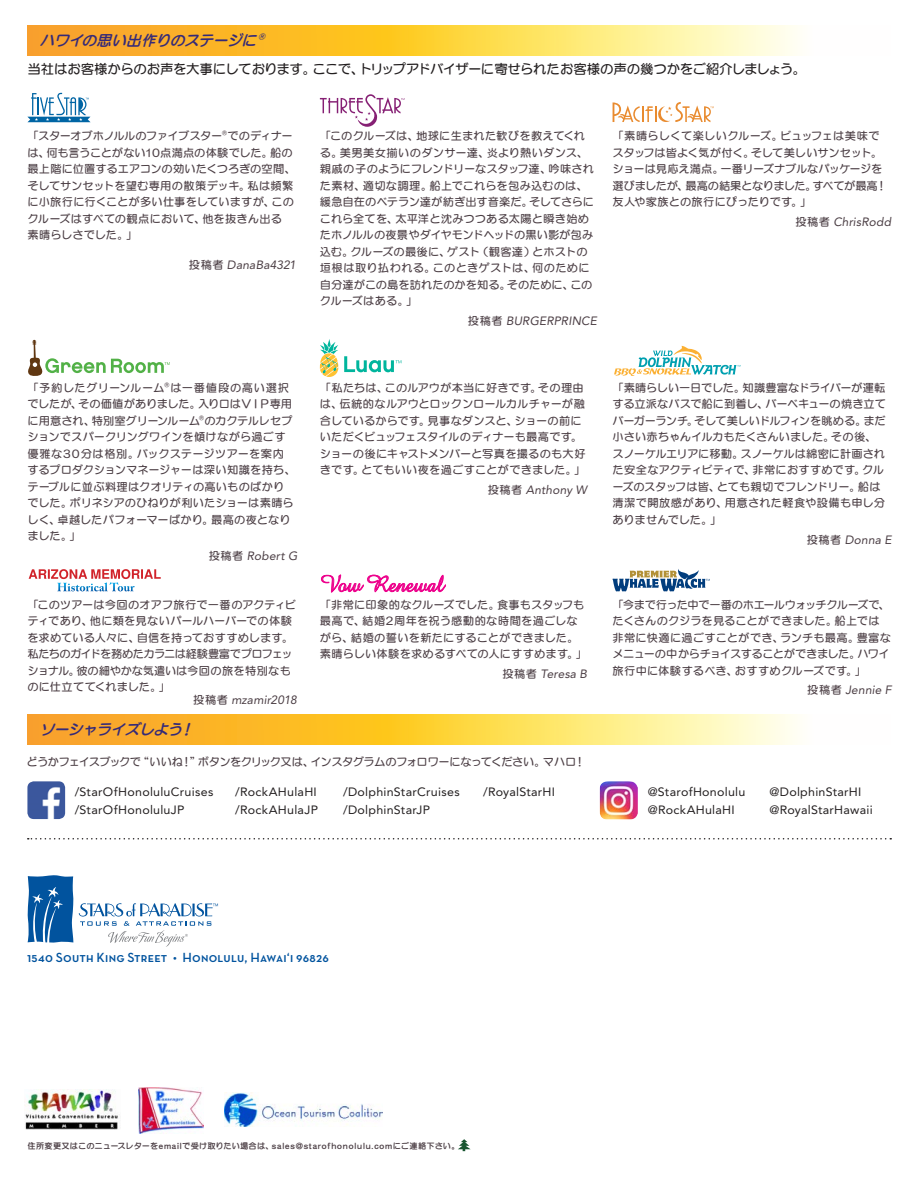
<style>
.page{position:relative;width:918px;height:1188px;background:#fff}
.page>*{position:absolute;margin:0;border:0;box-sizing:border-box;transform-origin:0 0}
.t1{font:23.1px "Amazone BT";color:#ed028c;scale:.93 1}
.t2{font:italic 15px "Ro Sirius Std XB";color:#352a78}
.t3{font:700 13.5px "Ro Sirius Std";letter-spacing:-.035em;color:#231f20}
.t4{font:13.5px "Neutra Text Demi SC Alt";letter-spacing:.015em;color:#01539e}
.t5{font:12px "Avenir LT Std";letter-spacing:.02em;color:#231f20;scale:1.04 1}
.t6{font:italic 12px "Avenir LT Std";letter-spacing:.015em;color:#4b3e44}
.t7{font:700 11.25px/16.5px "Ro Sirius Std";color:#4b3e44}
.t8{font:700 11.25px "Ro Sirius Std";letter-spacing:-.045em;color:#4b3e44}
.t9{font:8.25px "Ro Sirius Std XB";letter-spacing:.02em;color:#4b3e44}
.s1{font-family:"Ro Sirius Std";font-weight:700;font-style:normal;font-size:11.25px}
</style>
<div class="page">
<img style="left:25px;top:1089px;width:93px;height:40px">
<img style="left:138px;top:1088px;width:65px;height:46px">
<img style="left:224px;top:1093px;width:159px;height:34px">
<svg style="left:458px;top:1139px;width:13px;height:12px"></svg>
<svg style="left:27px;top:714px;width:771px;height:30px;background:#fdcf57"></svg>
<svg style="left:27px;top:26px;width:771px;height:30px;background:#fdcf57"></svg>
<svg style="left:28px;top:838px;width:863px;height:2px"></svg>
<svg style="left:27px;top:875px;width:191px;height:72px"></svg>
<img style="left:27px;top:781px;width:38px;height:38px">
<img style="left:600px;top:781px;width:38px;height:38px">
<svg style="left:320px;top:94px;width:85px;height:33px"></svg>
<svg style="left:613px;top:102px;width:101px;height:20px"></svg>
<svg style="left:27px;top:93px;width:64px;height:29px"></svg>
<svg style="left:613px;top:569px;width:97px;height:22px"></svg>
<svg style="left:29px;top:569px;width:132px;height:22px"></svg>
<svg style="left:321px;top:574px;width:125px;height:19px"></svg>
<svg style="left:344px;top:356px;width:57px;height:16px"></svg>
<svg style="left:320px;top:339px;width:18px;height:38px"></svg>
<svg style="left:614px;top:346px;width:127px;height:30px"></svg>
<svg style="left:28px;top:340px;width:142px;height:36px"></svg>
<p class="t2" style="left:40px;top:31px;width:231px">ハワイの思い出作りのステージに®</p>
<p class="t3" style="left:27px;top:60px;width:780px">当社はお客様からのお声を大事にしております。ここで、トリップアドバイザーに寄せられたお客様の声の幾つかをご紹介しましょう。</p>
<p class="t7" style="left:27px;top:128px;width:270px">「スターオブホノルルのファイブスター®でのディナーは、何も言うことがない10点満点の体験でした。船の最上階に位置するエアコンの効いたくつろぎの空間、そしてサンセットを望む専用の散策デッキ。私は頻繁に小旅行に行くことが多い仕事をしていますが、このクルーズはすべての観点において、他を抜きん出る素晴らしさでした。」</p>
<p class="t6" style="left:189px;top:258px;width:109px"><span class="s1">投稿者</span> DanaBa4321</p>
<p class="t7" style="left:320px;top:128px;width:276px">「このクルーズは、地球に生まれた歓びを教えてくれる。美男美女揃いのダンサー達、炎より熱いダンス、親戚の子のようにフレンドリーなスタッフ達、吟味された素材、適切な調理。船上でこれらを包み込むのは、緩急自在のベテラン達が紡ぎ出す音楽だ。そしてさらにこれら全てを、太平洋と沈みつつある太陽と瞬き始めたホノルルの夜景やダイヤモンドヘッドの黒い影が包み込む。クルーズの最後に、ゲスト（観客達）とホストの垣根は取り払われる。このときゲストは、何のために自分達がこの島を訪れたのかを知る。そのために、このクルーズはある。」</p>
<p class="t6" style="left:468px;top:314px;width:130px"><span class="s1">投稿者</span> BURGERPRINCE</p>
<p class="t7" style="left:613px;top:128px;width:276px">「素晴らしくて楽しいクルーズ。ビュッフェは美味でスタッフは皆よく気が付く。そして美しいサンセット。ショーは見応え満点。一番リーズナブルなパッケージを選びましたが、最高の結果となりました。すべてが最高！友人や家族との旅行にぴったりです。」</p>
<p class="t6" style="left:796px;top:215px;width:97px"><span class="s1">投稿者</span> ChrisRodd</p>
<p class="t7" style="left:27px;top:380px;width:270px">「予約したグリーンルーム®は一番値段の高い選択でしたが、その価値がありました。入り口はＶＩＰ専用に用意され、特別室グリーンルーム®のカクテルレセプションでスパークリングワインを傾けながら過ごす優雅な30分は格別。バックステージツアーを案内するプロダクションマネージャーは深い知識を持ち、テーブルに並ぶ料理はクオリティの高いものばかりでした。ポリネシアのひねりが利いたショーは素晴らしく、卓越したパフォーマーばかり。最高の夜となりました。」</p>
<p class="t6" style="left:209px;top:549px;width:90px"><span class="s1">投稿者</span> Robert G</p>
<p class="t7" style="left:27px;top:596px;width:270px">「このツアーは今回のオアフ旅行で一番のアクティビティであり、他に類を見ないパールハーバーでの体験を求めている人々に、自信を持っておすすめします。私たちのガイドを務めたカラニは経験豊富でプロフェッショナル。彼の細やかな気遣いは今回の旅を特別なものに仕立ててくれました。」</p>
<p class="t6" style="left:193px;top:693px;width:105px"><span class="s1">投稿者</span> mzamir2018</p>
<p class="t2" style="left:39px;top:720px;width:162px">ソーシャライズしよう！</p>
<p class="t7" style="left:320px;top:380px;width:267px">「私たちは、このルアウが本当に好きです。その理由は、伝統的なルアウとロックンロールカルチャーが融合しているからです。見事なダンスと、ショーの前にいただくビュッフェスタイルのディナーも最高です。ショーの後にキャストメンバーと写真を撮るのも大好きです。とてもいい夜を過ごすことができました。」</p>
<p class="t6" style="left:488px;top:483px;width:101px"><span class="s1">投稿者</span> Anthony W</p>
<p class="t1" style="left:320px;top:571px;width:135px">Vow Renewal</p>
<p class="t7" style="left:320px;top:596px;width:269px">「非常に印象的なクルーズでした。食事もスタッフも最高で、結婚2周年を祝う感動的な時間を過ごしながら、結婚の誓いを新たにすることができました。素晴らしい体験を求めるすべての人にすすめます。」</p>
<p class="t6" style="left:503px;top:667px;width:86px"><span class="s1">投稿者</span> Teresa B</p>
<p class="t8" style="left:27px;top:754px;width:560px">どうかフェイスブックで“いいね！”ボタンをクリック又は、インスタグラムのフォロワーになってください。マハロ！</p>
<p class="t5" style="left:235px;top:785px;width:80px">/RockAHulaHI</p>
<p class="t5" style="left:235px;top:803px;width:81px">/RockAHulaJP</p>
<p class="t5" style="left:75px;top:785px;width:135px">/StarOfHonoluluCruises</p>
<p class="t5" style="left:483px;top:785px;width:71px">/RoyalStarHI</p>
<p class="t5" style="left:75px;top:803px;width:107px">/StarOfHonoluluJP</p>
<p class="t5" style="left:343px;top:785px;width:114px">/DolphinStarCruises</p>
<p class="t5" style="left:343px;top:803px;width:85px">/DolphinStarJP</p>
<p class="t7" style="left:613px;top:380px;width:275px">「素晴らしい一日でした。知識豊富なドライバーが運転する立派なバスで船に到着し、バーベキューの焼き立てバーガーランチ。そして美しいドルフィンを眺める。まだ小さい赤ちゃんイルカもたくさんいました。その後、スノーケルエリアに移動。スノーケルは綿密に計画された安全なアクティビティで、非常におすすめです。クルーズのスタッフは皆、とても親切でフレンドリー。船は清潔で開放感があり、用意された軽食や設備も申し分ありませんでした。」</p>
<p class="t6" style="left:807px;top:532px;width:86px"><span class="s1">投稿者</span> Donna E</p>
<p class="t7" style="left:613px;top:596px;width:280px">「今まで行った中で一番のホエールウォッチクルーズで、たくさんのクジラを見ることができました。船上では非常に快適に過ごすことができ、ランチも最高。豊富なメニューの中からチョイスすることができました。ハワイ旅行中に体験するべき、おすすめクルーズです。」</p>
<p class="t6" style="left:807px;top:683px;width:86px"><span class="s1">投稿者</span> Jennie F</p>
<p class="t5" style="left:648px;top:785px;width:95px">@StarofHonolulu</p>
<p class="t5" style="left:648px;top:803px;width:85px">@RockAHulaHI</p>
<p class="t5" style="left:769px;top:785px;width:90px">@DolphinStarHI</p>
<p class="t5" style="left:769px;top:803px;width:101px">@RoyalStarHawaii</p>
<p class="t4" style="left:27px;top:949px;width:304px">1540 South King Street • Honolulu, Hawai‘i 96826</p>
<p class="t9" style="left:27px;top:1140px;width:434px">住所変更又はこのニュースレターをemailで受け取りたい場合は、sales@starofhonolulu.comにご連絡下さい。</p>
</div>
